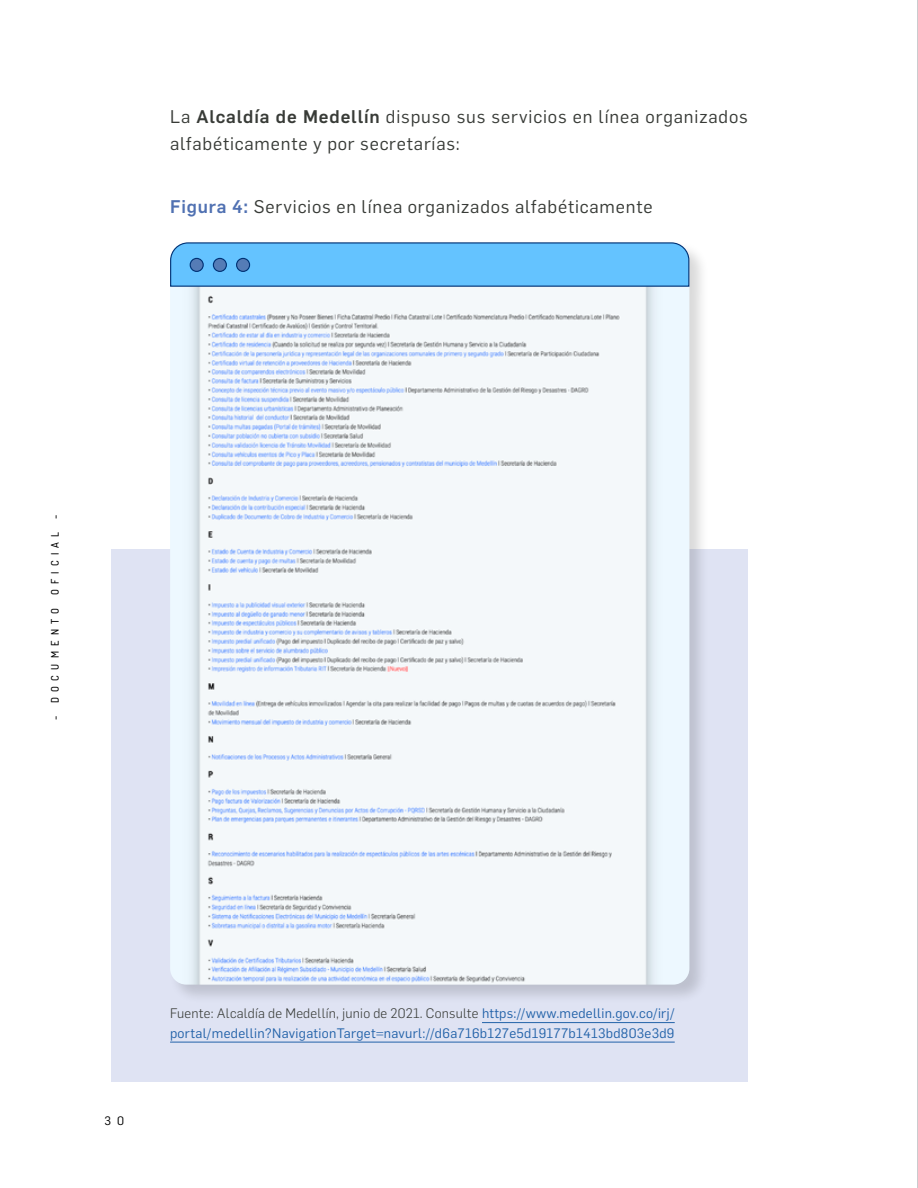
<style>
.page{position:relative;width:918px;height:1188px;background:#fff}
.page>*{position:absolute;margin:0;border:0;box-sizing:border-box;transform-origin:0 0}
.ilustracion{font:18px/27px "Flama";letter-spacing:.045em;color:#383b37}
.fuente{font:13.5px/19.5px "Flama";letter-spacing:.02em;color:#2262a9}
.t1{font:12px "Flama";color:#000}
.t2{font:500 10.5px "Dosis";letter-spacing:.5em;color:#000}
.s1{font-weight:500}
.s2{font-weight:500;color:#5071b2}
.s3{font-weight:300;color:#383b37}
</style>
<div class="page">
<div style="left:112px;top:549px;width:636px;height:533px;background:#dfe3f3"></div>
<hr style="left:482px;top:1022px;width:193px;height:1px;background:#2262a9">
<hr style="left:170px;top:1042px;width:505px;height:1px;background:#2262a9">
<div style="left:168px;top:241px;width:542px;height:764px;background:#000;opacity:.15"></div>
<img style="left:170px;top:287px;width:519px;height:698px">
<svg style="left:170px;top:242px;width:520px;height:45px;background:#61bcf7"></svg>
<div style="left:190px;top:258px;width:13px;height:13px;background:#557cb6;border-radius:50%"></div>
<div style="left:190px;top:258px;width:14px;height:14px;border:1px solid #003275;border-radius:50%"></div>
<div style="left:213px;top:258px;width:13px;height:13px;background:#557cb6;border-radius:50%"></div>
<div style="left:213px;top:258px;width:14px;height:14px;border:1px solid #003275;border-radius:50%"></div>
<div style="left:237px;top:258px;width:13px;height:13px;background:#557cb6;border-radius:50%"></div>
<div style="left:236px;top:258px;width:14px;height:14px;border:1px solid #003275;border-radius:50%"></div>
<hr style="left:917px;top:0;width:1px;height:1188px;background:#97989f">
<p class="ilustracion" style="left:170px;top:102px;width:579px">La <span class="s1">Alcaldía de Medellín</span> dispuso sus servicios en línea organizados alfabéticamente y por secretarías:</p>
<p class="ilustracion" style="left:170px;top:192px;width:484px"><span class="s2">Figura 4:</span> Servicios en línea organizados alfabéticamente</p>
<p class="t2" style="left:48px;top:720px;width:206px;rotate:-90deg">- DOCUMENTO OFICIAL -</p>
<p class="t1" style="left:104px;top:1113px;width:21px">3 0</p>
<p class="fuente" style="left:170px;top:1003px;width:506px"><span class="s3">Fuente: Alcaldía de Medellín, junio de 2021. Consulte</span> https://www.medellin.gov.co/irj/ portal/medellin?NavigationTarget=navurl://d6a716b127e5d19177b1413bd803e3d9</p>
</div>
